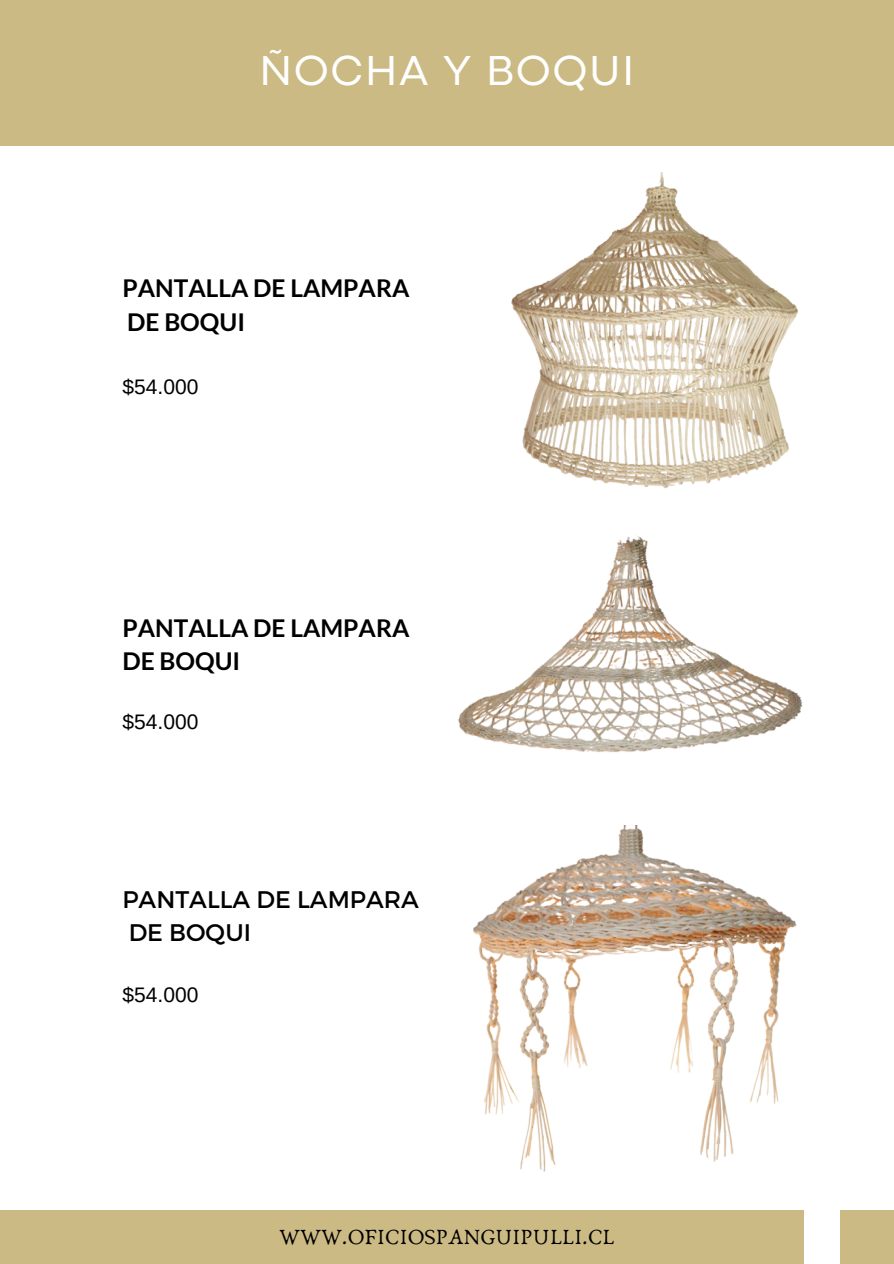
<style>
.page{position:relative;width:894px;height:1264px;background:#fff}
.page>*{position:absolute;margin:0;border:0;box-sizing:border-box;transform-origin:0 0}
.t1{font:43.65px "Codec Pro";letter-spacing:.045em;color:#fff}
.t2{font:700 24.45px/33.8px "Lato";color:#000}
.t3{font:24px/32.7px "Montserrat";color:#000}
.t4{font:22.5px "Anaktoria";color:#000}
.t5{font:21px "Arimo";color:#000}
</style>
<div class="page">
<div style="left:0;top:0;width:893px;height:146px;background:#ccba84"></div>
<div style="left:0;top:1209px;width:804px;height:54px;background:#ccba84"></div>
<div style="left:839px;top:1209px;width:54px;height:54px;background:#ccba84"></div>
<img style="left:511px;top:173px;width:288px;height:316px">
<img style="left:458px;top:536px;width:345px;height:217px">
<img style="left:473px;top:825px;width:324px;height:347px">
<h1 class="t1" style="left:259px;top:55px;width:376px">ÑOCHA Y BOQUI</h1>
<p class="t2" style="left:122px;top:270px;width:288px">PANTALLA DE LAMPARA<br>DE BOQUI</p>
<h2 class="t5" style="left:122px;top:374px;width:77px">$54.000</h2>
<p class="t2" style="left:122px;top:610px;width:288px">PANTALLA DE LAMPARA<br>DE BOQUI</p>
<h3 class="t5" style="left:122px;top:710px;width:77px">$54.000</h3>
<p class="t3" style="left:122px;top:881px;width:298px">PANTALLA DE LAMPARA<br>DE BOQUI</p>
<h3 class="t5" style="left:122px;top:983px;width:77px">$54.000</h3>
<p class="t4" style="left:279px;top:1223px;width:336px">WWW.OFICIOSPANGUIPULLI.CL</p>
</div>
